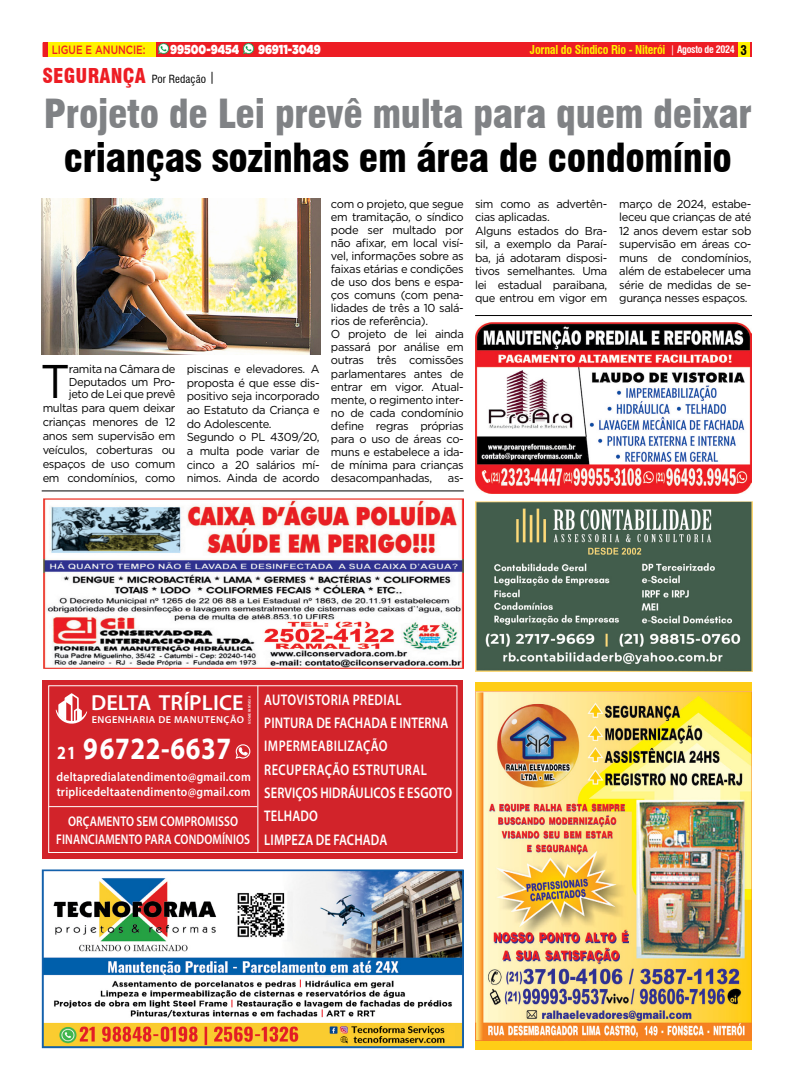
<style>
.page{position:relative;width:794px;height:1092px;background:#fff}
.page>*{position:absolute;margin:0;border:0;box-sizing:border-box;transform-origin:0 0}
.t1{font:47.2px "Gotham";color:#000}
.t2{font:900 condensed 39.2px "Swiss 721 BT";letter-spacing:-.01em;color:#808285}
.t3{font:900 condensed 39.2px "Swiss 721 BT";letter-spacing:-.01em;color:#000}
.t4{font:700 31.1px "Myriad Pro";letter-spacing:.025em;color:#fff;scale:.85 1}
.t5{font:600 21.8px "Myriad Pro";letter-spacing:.005em;color:#fff}
.t6{font:600 15.4px/23.3px "Myriad Pro";letter-spacing:.01em;color:#fff;scale:.81 1}
.t7{font:600 14px/18.7px "Myriad Pro";letter-spacing:.01em;color:#fff;text-align:center;scale:.81 1}
.t8{font:900 13px "Gotham";color:#fff;scale:.82 1}
.t9{font:600 12.6px/15.3px "Myriad Pro";letter-spacing:.02em;color:#fff;scale:.92 1}
.t10{font:700 condensed 12px "Swiss 721 BT";letter-spacing:-.02em;color:#fff200}
.t11{font:500 12px "Gotham";color:#ed1d24;scale:.82 1}
.t12{font:11.5px/13.1px "Gotham";letter-spacing:-.03em;color:#000;text-align:justify}
.t13{font:condensed 11px "Swiss 721 BT";letter-spacing:.01em;color:#000}
.t14{font:600 10.1px "Myriad Pro";letter-spacing:.04em;color:#fff}
.t15{font:600 3.8px "Myriad Pro";letter-spacing:.02em;color:#fff}
.s1{font-weight:400;font-size:10px;color:#fff}
.s2{font-size:10px;color:#fff}
.s3{font-size:13px;color:#000}
.s4{font-weight:900;font-size:20px;color:#ed1d24}
.s5{font-size:18.7px}
</style>
<div class="page">
<div style="left:43px;top:43px;width:708px;height:14px;background:#ed1d24"></div>
<div style="left:738px;top:43px;width:12px;height:14px;background:#fff200"></div>
<img style="left:475px;top:323px;width:276px;height:170px">
<img style="left:43px;top:498px;width:421px;height:170px">
<hr style="left:42px;top:490px;width:422px;height:1px;background:#000">
<hr style="left:475px;top:315px;width:277px;height:1px;background:#000">
<div style="left:48px;top:43px;width:108px;height:14px;background:#fff200"></div>
<img style="left:45px;top:872px;width:416px;height:173px">
<img style="left:49px;top:872px;width:172px;height:82px">
<div style="left:42px;top:869px;width:422px;height:179px;border:2px solid #1361ac"></div>
<div style="left:43px;top:679px;width:420px;height:179px;background:#d2232a"></div>
<div style="left:48px;top:685px;width:409px;height:167px;border:1px solid #fff"></div>
<hr style="left:257px;top:685px;width:1px;height:167px;background:#fff">
<hr style="left:49px;top:806px;width:208px;height:1px;background:#fff">
<svg style="left:56px;top:693px;width:31px;height:31px"></svg>
<svg style="left:235px;top:744px;width:16px;height:15px"></svg>
<div style="left:475px;top:682px;width:276px;height:367px;background:#ffcd16"></div>
<img style="left:475px;top:691px;width:276px;height:349px">
<svg style="left:158px;top:43px;width:12px;height:12px"></svg>
<svg style="left:243px;top:43px;width:12px;height:12px"></svg>
<img style="left:475px;top:501px;width:277px;height:170px">
<img style="left:42px;top:198px;width:279px;height:156px">
<p class="t11" style="left:52px;top:42px;width:116px">LIGUE E ANUNCIE:</p>
<p class="t8" style="left:170px;top:42px;width:86px">99500-9454</p>
<p class="t8" style="left:258px;top:42px;width:78px">96911-3049</p>
<p class="t10" style="left:530px;top:43px;width:219px">Jornal do Síndico Rio - Niterói <span class="s1">|</span> <span class="s2">Agosto de 2024</span> <span class="s3">3</span></p>
<p class="t13" style="left:43px;top:73px;width:174px"><span class="s4">SEGURANÇA</span> Por Redação <sup>|</sup></p>
<h2 class="t2" style="left:44px;top:91px;width:709px">Projeto de Lei prevê multa para quem deixar</h2>
<h2 class="t3" style="left:64px;top:134px;width:670px">crianças sozinhas em área de condomínio</h2>
<h1 class="t1" style="left:40px;top:351px;width:31px">T</h1>
<p class="t12" style="left:69px;top:362px;width:108px;line-height:12.5px">ramita na Câmara de Deputados um Pro&shy;jeto de Lei que prevê</p>
<p class="t12" style="left:43px;top:401px;width:134px;line-height:14px">multas para quem deixar crianças menores de 12 anos sem supervisão em veículos, coberturas ou espaços de uso comum em condomínios, como</p>
<p class="t12" style="left:187px;top:362px;width:134px;line-height:13.6px;text-align:left">piscinas e elevadores. A proposta é que esse dis&shy;positivo seja incorporado ao Estatuto da Criança e do Adolescente.<br>Segundo o PL 4309/20, a multa pode variar de cinco a 20 salários mí&shy;nimos. Ainda de acordo</p>
<p class="t12" style="left:331px;top:197px;width:134px;text-align:left">com o projeto, que segue em tramitação, o síndico pode ser multado por não afixar, em local visí&shy;vel, informações sobre as faixas etárias e condições de uso dos bens e espa&shy;ços comuns (com pena&shy;lidades de três a 10 salá&shy;rios de referência).<br>O projeto de lei ainda passará por análise em outras três comissões parlamentares antes de entrar em vigor. Atual&shy;mente, o regimento inter&shy;no de cada condomínio define regras próprias para o uso de áreas co&shy;muns e estabelece a ida&shy;de mínima para crianças desacompanhadas,</p>
<p class="t12" style="left:448px;top:471px;width:17px">as-</p>
<p class="t12" style="left:475px;top:196px;width:134px;line-height:13.5px;text-align:left">sim como as advertên&shy;cias aplicadas.<br>Alguns estados do Bra&shy;sil, a exemplo da Paraí&shy;ba, já adotaram disposi&shy;tivos semelhantes. Uma lei estadual paraibana, que entrou em vigor em</p>
<p class="t12" style="left:619px;top:196px;width:134px;line-height:13.5px">março de 2024, estabe&shy;leceu que crianças de até 12 anos devem estar sob supervisão em áreas co&shy;muns de condomínios, além de estabelecer uma série de medidas de se&shy;gurança nesses espaços.</p>
<h3 class="t5" style="left:91px;top:690px;width:154px">DELTA TRÍPLICE</h3>
<h3 class="t4" style="left:57px;top:728px;width:206px"><span class="s5">21</span> 96722-6637</h3>
<p class="t9" style="left:57px;top:769px;width:213px">deltapredialatendimento@gmail.com triplicedeltaatendimento@gmail.com</p>
<p class="t7" style="left:56px;top:811px;width:241px">ORÇAMENTO SEM COMPROMISSO<br>FINANCIAMENTO PARA CONDOMÍNIOS</p>
<p class="t15" style="left:247px;top:723px;width:29px;rotate:-90deg">NOME FANTASIA</p>
<h3 class="t6" style="left:264px;top:688px;width:233px">AUTOVISTORIA PREDIAL<br>PINTURA DE FACHADA E INTERNA<br>IMPERMEABILIZAÇÃO<br>RECUPERAÇÃO ESTRUTURAL<br>SERVIÇOS HIDRÁULICOS E ESGOTO<br>TELHADO<br>LIMPEZA DE FACHADA</h3>
<p class="t14" style="left:92px;top:714px;width:154px">ENGENHARIA DE MANUTENÇÃO</p>
</div>
